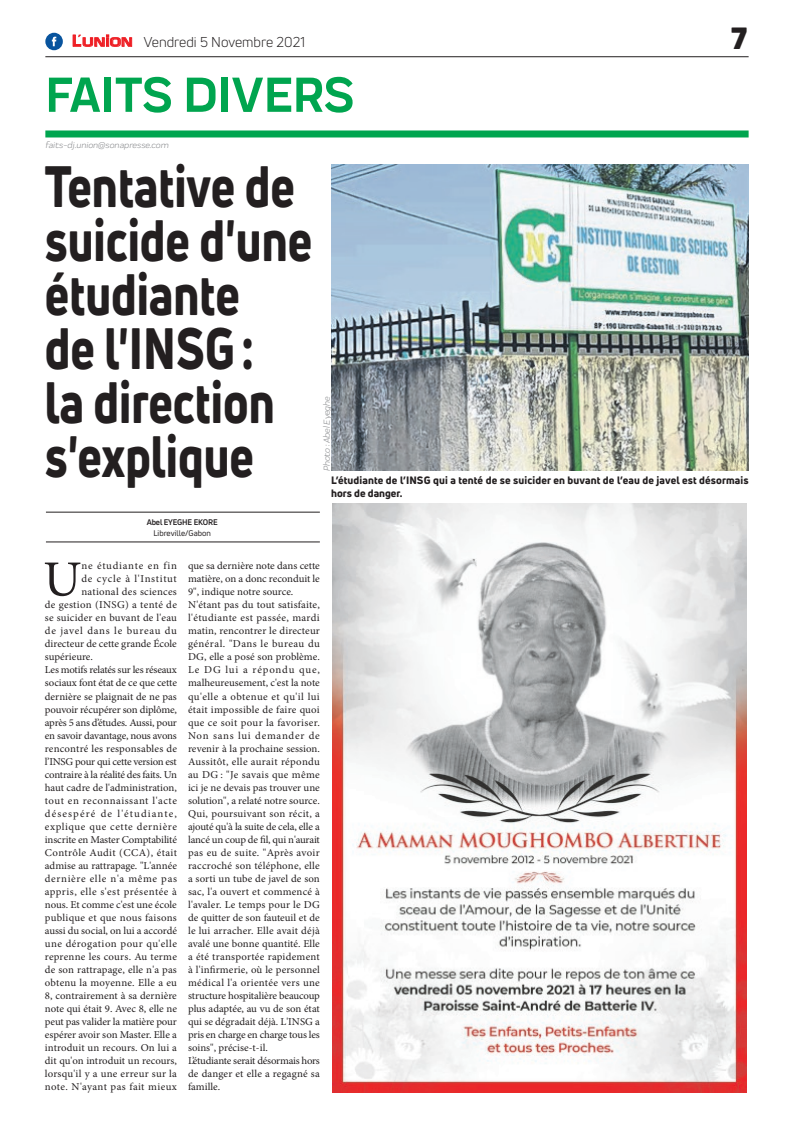
<style>
.page{position:relative;width:794px;height:1129px;background:#fff}
.page>*{position:absolute;margin:0;border:0;box-sizing:border-box;transform-origin:0 0}
.t1{font:800 57px/54px "Uni Neue";color:#231f20;scale:.81 1}
.t2{font:700 51px "Praktika";color:#00a54f}
.t3{font:50.5px "Minion Pro";color:#231f20}
.t4{font:900 30px "Uni Neue";color:#231f20}
.t5{font:14px "Uni Neue";color:#231f20}
.t6{font:10.5px/13px "Minion Pro";letter-spacing:.005em;color:#231f20}
.t7{font:10.5px "Minion Pro";letter-spacing:-.02em;color:#231f20}
.t8{font:800 10.5px/12.6px "Uni Neue";letter-spacing:.01em;color:#231f20}
.t9{font:10.5px "Minion Pro";letter-spacing:-.015em;color:#231f20}
.t10{font:10.5px "Minion Pro";letter-spacing:.06em;color:#231f20}
.t11{font:10.5px "Minion Pro";letter-spacing:.045em;color:#231f20}
.t12{font:10.5px "Minion Pro";letter-spacing:.035em;color:#231f20}
.t13{font:10.5px "Minion Pro";letter-spacing:.025em;color:#231f20}
.t14{font:10.5px "Minion Pro";letter-spacing:.04em;color:#231f20}
.t15{font:10.5px "Minion Pro";letter-spacing:.05em;color:#231f20}
.t16{font:10.5px "Minion Pro";letter-spacing:.03em;color:#231f20}
.t17{font:10.5px "Minion Pro";letter-spacing:.1em;color:#231f20}
.t18{font:10.5px "Minion Pro";letter-spacing:.07em;color:#231f20}
.t19{font:italic 9px "Praktika";color:#818386}
.t20{font:8px "Uni Neue";color:#231f20}
.t21{font:700 8px "Uni Neue";letter-spacing:-.02em;color:#231f20}
.s1{font-family:"Eurostile";font-weight:600;font-size:15px;color:#ee1d23}
.s2{font-family:"Eurostile";font-weight:600;font-size:11.4px;color:#ee1d23}
</style>
<div class="page">
<hr style="left:45px;top:56px;width:703px;height:1px;background:#231f20">
<div style="left:45px;top:130px;width:703px;height:7px;background:#00a54f"></div>
<svg style="left:72px;top:34px;width:60px;height:13px"></svg>
<div style="left:45px;top:33px;width:18px;height:17px;background:#08549e;border-radius:50%"></div>
<svg style="left:52px;top:37px;width:4px;height:9px"></svg>
<img style="left:333px;top:503px;width:414px;height:588px">
<hr style="left:46px;top:541px;width:274px;height:1px;background:#231f20">
<hr style="left:46px;top:512px;width:274px;height:1px;background:#231f20">
<img style="left:331px;top:164px;width:417px;height:306px">
<h3 class="t5" style="left:72px;top:33px;width:234px"><span class="s1">L</span><span class="s2">UNION</span> Vendredi 5 Novembre 2021</h3>
<h2 class="t2" style="left:45px;top:54px;width:310px">FAITS DIVERS</h2>
<p class="t19" style="left:45px;top:139px;width:125px">faits-dj.union@sonapresse.com</p>
<h3 class="t4" style="left:731px;top:17px;width:18px">7</h3>
<h1 class="t1" style="left:45px;top:159px;width:332px">Tentative de suicide d'une étudiante<br>de l'INSG:<br>la direction s'explique</h1>
<p class="t21" style="left:147px;top:517px;width:72px">Abel EYEGHE EKORE</p>
<p class="t20" style="left:153px;top:527px;width:59px">Libreville/Gabon</p>
<p class="t19" style="left:320px;top:471px;width:77px;rotate:-90deg">Photo : Abel Eyeghe</p>
<p class="t8" style="left:331px;top:474px;width:419px">L’étudiante de l’INSG qui a tenté de se suicider en buvant de l’eau de javel est désormais hors de danger.</p>
<h3 class="t3" style="left:43px;top:545px;width:40px">U</h3>
<p class="t18" style="left:81px;top:559px;width:97px">ne étudiante en fin</p>
<p class="t10" style="left:81px;top:572px;width:97px">de cycle à l'Institut</p>
<p class="t13" style="left:81px;top:585px;width:97px">national des sciences</p>
<p class="t16" style="left:45px;top:598px;width:134px">de gestion (INSG) a tenté de</p>
<p class="t6" style="left:45px;top:611px;width:134px">se suicider en buvant de l'eau</p>
<p class="t10" style="left:45px;top:624px;width:134px">de javel dans le bureau du</p>
<p class="t6" style="left:45px;top:637px;width:133px">directeur de cette grande École</p>
<p class="t6" style="left:45px;top:650px;width:50px">supérieure.</p>
<p class="t7" style="left:45px;top:663px;width:134px">Les motifs relatés sur les réseaux</p>
<p class="t6" style="left:45px;top:676px;width:134px">sociaux font état de ce que cette</p>
<p class="t6" style="left:45px;top:689px;width:134px">dernière se plaignait de ne pas</p>
<p class="t9" style="left:45px;top:702px;width:133px">pouvoir récupérer son diplôme,</p>
<p class="t9" style="left:45px;top:715px;width:134px">après 5 ans d’études. Aussi, pour</p>
<p class="t7" style="left:45px;top:728px;width:134px">en savoir davantage, nous avons</p>
<p class="t6" style="left:45px;top:741px;width:134px">rencontré les responsables de</p>
<p class="t7" style="left:45px;top:754px;width:133px">l’INSG pour qui cette version est</p>
<p class="t7" style="left:45px;top:767px;width:134px">contraire à la réalité des faits. Un</p>
<p class="t6" style="left:45px;top:780px;width:134px">haut cadre de l'administration,</p>
<p class="t11" style="left:45px;top:793px;width:134px">tout en reconnaissant l'acte</p>
<p class="t17" style="left:45px;top:806px;width:133px">désespéré de l'étudiante,</p>
<p class="t15" style="left:45px;top:819px;width:134px">explique que cette dernière</p>
<p class="t9" style="left:45px;top:832px;width:134px">inscrite en Master Comptabilité</p>
<p class="t12" style="left:45px;top:845px;width:134px">Contrôle Audit (CCA), était</p>
<p class="t6" style="left:45px;top:858px;width:134px">admise au rattrapage. "L'année</p>
<p class="t10" style="left:45px;top:871px;width:134px">dernière elle n'a même pas</p>
<p class="t14" style="left:45px;top:884px;width:134px">appris, elle s'est présentée à</p>
<p class="t6" style="left:45px;top:897px;width:133px">nous. Et comme c'est une école</p>
<p class="t13" style="left:45px;top:910px;width:134px">publique et que nous faisons</p>
<p class="t6" style="left:45px;top:923px;width:134px">aussi du social, on lui a accordé</p>
<p class="t11" style="left:45px;top:936px;width:134px">une dérogation pour qu'elle</p>
<p class="t6" style="left:45px;top:949px;width:134px">reprenne les cours. Au terme</p>
<p class="t6" style="left:45px;top:962px;width:134px">de son rattrapage, elle n'a pas</p>
<p class="t6" style="left:45px;top:975px;width:134px">obtenu la moyenne. Elle a eu</p>
<p class="t6" style="left:45px;top:988px;width:133px">8, contrairement à sa dernière</p>
<p class="t6" style="left:45px;top:1001px;width:134px">note qui était 9. Avec 8, elle ne</p>
<p class="t6" style="left:45px;top:1014px;width:133px">peut pas valider la matière pour</p>
<p class="t6" style="left:45px;top:1027px;width:133px">espérer avoir son Master. Elle a</p>
<p class="t6" style="left:45px;top:1040px;width:134px">introduit un recours. On lui a</p>
<p class="t6" style="left:45px;top:1053px;width:134px">dit qu'on introduit un recours,</p>
<p class="t6" style="left:45px;top:1066px;width:134px">lorsqu'il y a une erreur sur la</p>
<p class="t12" style="left:45px;top:1079px;width:134px">note. N'ayant pas fait mieux</p>
<p class="t6" style="left:188px;top:559px;width:133px">que sa dernière note dans cette matière, on a donc reconduit le<br>9", indique notre source.<br>N'étant pas du tout satisfaite, l'étudiante est passée, mardi matin, rencontrer le directeur général. "Dans le bureau du<br>DG, elle a posé son problème.<br>Le DG lui a répondu que, malheureusement, c'est la note qu'elle a obtenue et qu'il lui était impossible de faire quoi que ce soit pour la favoriser.<br>Non sans lui demander de revenir à la prochaine session.<br>Aussitôt, elle aurait répondu au DG : "Je savais que même ici je ne devais pas trouver une solution", a relaté notre source.<br>Qui, poursuivant son récit, a ajouté qu'à la suite de cela, elle a lancé un coup de fil, qui n'aurait pas eu de suite. "Après avoir raccroché son téléphone, elle a sorti un tube de javel de son sac, l'a ouvert et commencé à l'avaler. Le temps pour le DG de quitter de son fauteuil et de le lui arracher. Elle avait déjà avalé une bonne quantité. Elle a été transportée rapidement à l'infirmerie, où le personnel médical l'a orientée vers une structure hospitalière beaucoup plus adaptée, au vu de son état qui se dégradait déjà. L'INSG a pris en charge en charge tous les soins", précise-t-il.<br>L’étudiante serait désormais hors de danger et elle a regagné sa famille.</p>
</div>
